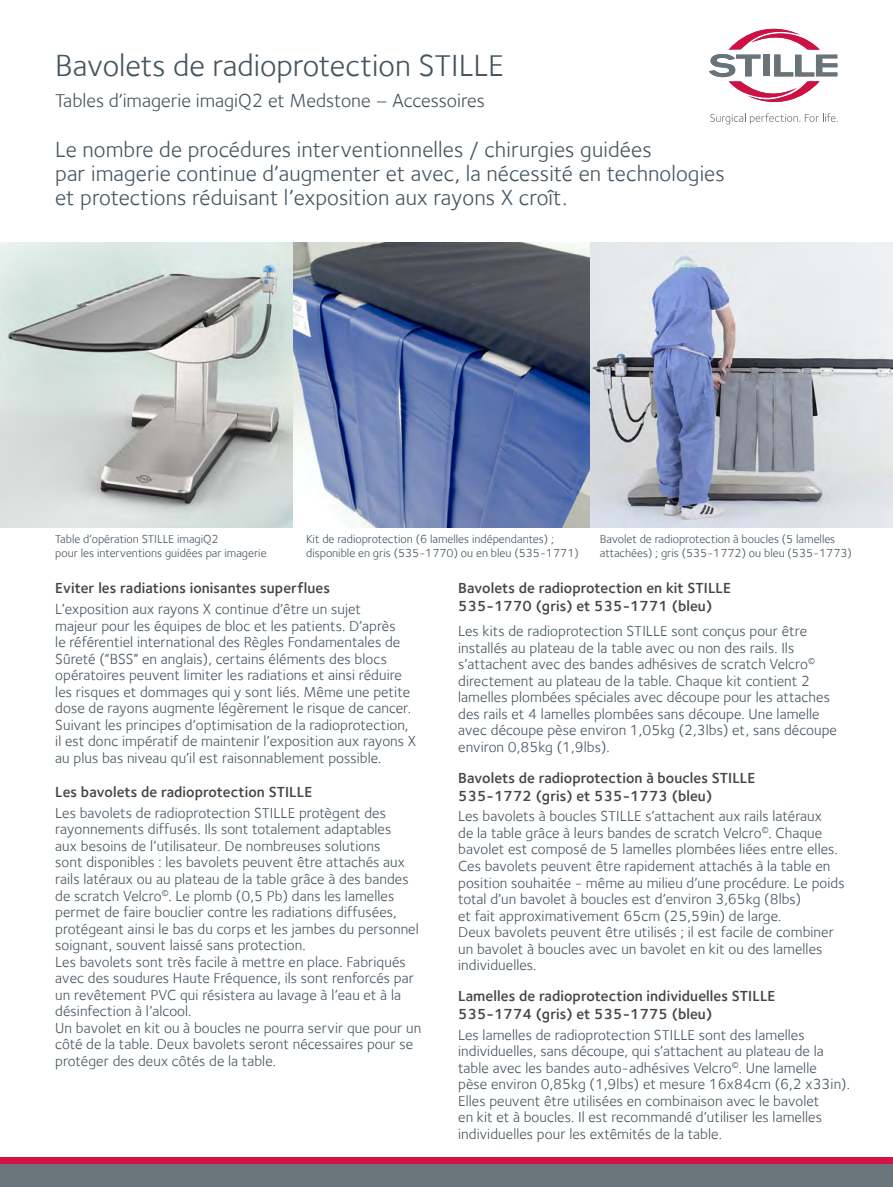
<style>
.page{position:relative;width:893px;height:1187px;background:#fff}
.page>*{position:absolute;margin:0;border:0;box-sizing:border-box;transform-origin:0 0}
.t1{font:31.5px "Foundry Sterling";color:#455560}
.t2{font:22.5px/24px "Foundry Sterling";letter-spacing:.005em;color:#455560}
.t3{font:19.5px "Foundry Sterling";color:#455560}
.t4{font:15px/16.5px "Foundry Sterling";letter-spacing:.005em;color:#455560}
.t5{font:600 15px/18px "Foundry Sterling";letter-spacing:.005em;color:#464547}
.t6{font:12px/14.4px "Foundry Sterling";color:#455560}
</style>
<div class="page">
<div style="left:0;top:1157px;width:893px;height:29px;background:#d31245"></div>
<div style="left:0;top:1164px;width:893px;height:22px;background:#6a747b"></div>
<img style="left:0;top:242px;width:893px;height:285px">
<svg style="left:709px;top:29px;width:128px;height:73px"></svg>
<svg style="left:710px;top:113px;width:128px;height:11px"></svg>
<h1 class="t1" style="left:55px;top:47px;width:450px">Bavolets de radioprotection STILLE</h1>
<h3 class="t3" style="left:55px;top:89px;width:431px">Tables d’imagerie imagiQ2 et Medstone – Accessoires</h3>
<h2 class="t2" style="left:55px;top:137px;width:671px">Le nombre de procédures interventionnelles / chirurgies guidées<br>par imagerie continue d’augmenter et avec, la nécessité en technologies et protections réduisant l’exposition aux rayons X croît.</h2>
<p class="t6" style="left:55px;top:531px;width:213px">Table d’opération STILLE imagiQ2<br>pour les interventions guidées par imagerie</p>
<p class="t6" style="left:306px;top:531px;width:274px">Kit de radioprotection (6 lamelles indépendantes) ; disponible en gris (535-1770) ou en bleu (535-1771)</p>
<p class="t6" style="left:600px;top:531px;width:254px">Bavolet de radioprotection à boucles (5 lamelles attachées) ; gris (535-1772) ou bleu (535-1773)</p>
<p class="t5" style="left:55px;top:579px;width:276px">Eviter les radiations ionisantes superflues</p>
<p class="t4" style="left:55px;top:600px;width:362px">L’exposition aux rayons X continue d’être un sujet<br>majeur pour les équipes de bloc et les patients. D’après<br>le référentiel international des Règles Fondamentales de Sûreté (“BSS” en anglais), certains éléments des blocs opératoires peuvent limiter les radiations et ainsi réduire les risques et dommages qui y sont liés. Même une petite dose de rayons augmente légèrement le risque de cancer.<br>Suivant les principes d’optimisation de la radioprotection, il est donc impératif de maintenir l’exposition aux rayons X au plus bas niveau qu’il est raisonnablement possible.</p>
<p class="t5" style="left:55px;top:783px;width:258px">Les bavolets de radioprotection STILLE</p>
<p class="t4" style="left:55px;top:804px;width:367px">Les bavolets de radioprotection STILLE protègent des rayonnements diffusés. Ils sont totalement adaptables<br>aux besoins de l’utilisateur. De nombreuses solutions<br>sont disponibles : les bavolets peuvent être attachés aux rails latéraux ou au plateau de la table grâce à des bandes de scratch Velcro<sup>©</sup>. Le plomb (0,5 Pb) dans les lamelles permet de faire bouclier contre les radiations diffusées, protégeant ainsi le bas du corps et les jambes du personnel soignant, souvent laissé sans protection.<br>Les bavolets sont très facile à mettre en place. Fabriqués avec des soudures Haute Fréquence, ils sont renforcés par un revêtement PVC qui résistera au lavage à l’eau et à la désinfection à l’alcool.<br>Un bavolet en kit ou à boucles ne pourra servir que pour un côté de la table. Deux bavolets seront nécessaires pour se protéger des deux côtés de la table.</p>
<p class="t5" style="left:458px;top:579px;width:274px">Bavolets de radioprotection en kit STILLE<br>535-1770 (gris) et 535-1771 (bleu)</p>
<p class="t4" style="left:458px;top:623px;width:380px">Les kits de radioprotection STILLE sont conçus pour être installés au plateau de la table avec ou non des rails. Ils s’attachent avec des bandes adhésives de scratch Velcro<sup>© </sup>directement au plateau de la table. Chaque kit contient 2 lamelles plombées spéciales avec découpe pour les attaches des rails et 4 lamelles plombées sans découpe. Une lamelle avec découpe pèse environ 1,05kg (2,3lbs) et, sans découpe environ 0,85kg (1,9lbs).</p>
<p class="t5" style="left:458px;top:768px;width:299px">Bavolets de radioprotection à boucles STILLE<br>535-1772 (gris) et 535-1773 (bleu)</p>
<p class="t4" style="left:458px;top:808px;width:388px">Les bavolets à boucles STILLE s’attachent aux rails latéraux<br>de la table grâce à leurs bandes de scratch Velcro<sup>©</sup>. Chaque bavolet est composé de 5 lamelles plombées liées entre elles.<br>Ces bavolets peuvent être rapidement attachés à la table en position souhaitée - même au milieu d’une procédure. Le poids total d’un bavolet à boucles est d’environ 3,65kg (8lbs)<br>et fait approximativement 65cm (25,59in) de large.<br>Deux bavolets peuvent être utilisés ; il est facile de combiner un bavolet à boucles avec un bavolet en kit ou des lamelles individuelles.</p>
<p class="t5" style="left:458px;top:986px;width:319px">Lamelles de radioprotection individuelles STILLE<br>535-1774 (gris) et 535-1775 (bleu)</p>
<p class="t4" style="left:458px;top:1026px;width:393px">Les lamelles de radioprotection STILLE sont des lamelles individuelles, sans découpe, qui s’attachent au plateau de la table avec les bandes auto-adhésives Velcro<sup>©</sup>. Une lamelle<br>pèse environ 0,85kg (1,9lbs) et mesure 16x84cm (6,2 x33in).<br>Elles peuvent être utilisées en combinaison avec le bavolet<br>en kit et à boucles. Il est recommandé d’utiliser les lamelles individuelles pour les extêmités de la table.</p>
</div>
